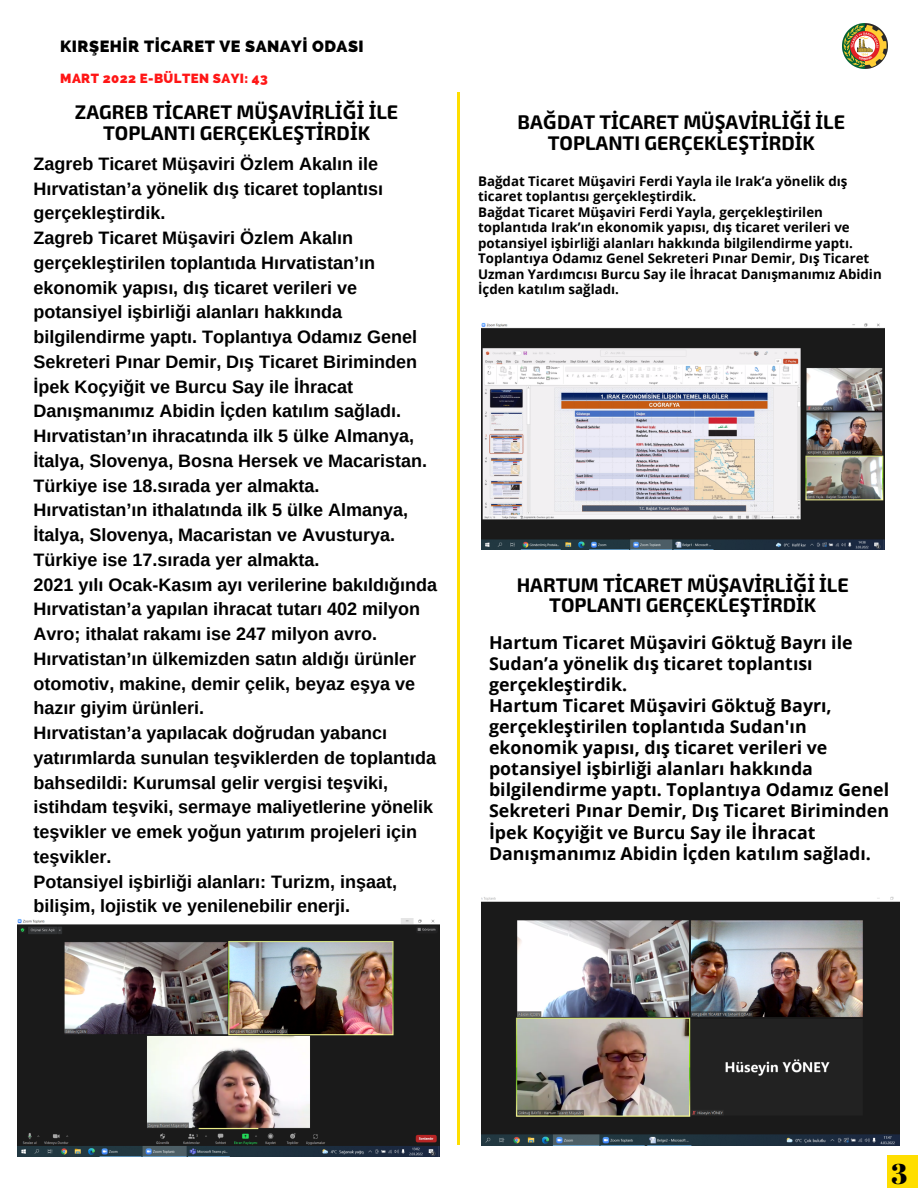
<style>
.page{position:relative;width:918px;height:1188px;background:#fff}
.page>*{position:absolute;margin:0;border:0;box-sizing:border-box;transform-origin:0 0}
.t1{font:28.5px "Abril Fatface";color:#000}
.t2{font:700 19.65px/20.5px "Exo 2";color:#000;text-align:center}
.t3{font:700 18px/24.8px "Arimo";color:#000}
.t4{font:700 17.85px/21px "Open Sans";color:#000}
.t5{font:800 16.2px "Raleway";letter-spacing:.03em;color:#000}
.t6{font:700 13.35px/15.5px "Open Sans";color:#000}
.t7{font:800 13.2px "Raleway";letter-spacing:.03em;color:#ff1616}
.s1{font-family:"Noto Sans"}
</style>
<div class="page">
<img style="left:842px;top:24px;width:45px;height:45px">
<div style="left:887px;top:1156px;width:31px;height:32px;background:#ffde00"></div>
<hr style="left:458px;top:92px;width:2px;height:1053px;background:#ffde00">
<img style="left:17px;top:919px;width:422px;height:237px">
<img style="left:481px;top:322px;width:404px;height:228px">
<img style="left:481px;top:896px;width:419px;height:250px">
<p class="t5" style="left:60px;top:37px;width:305px">KIRŞEHİR TİCARET VE SANAYİ ODASI</p>
<p class="t7" style="left:60px;top:71px;width:209px">MART 2022 E-BÜLTEN SAYI: 43</p>
<p class="t2" style="left:75px;top:101px;width:325px">ZAGREB T<span class="s1">İ</span>CARET MÜ<span class="s1">Ş</span>AV<span class="s1">İ</span>RL<span class="s1">İĞİ İ</span>LE<br>TOPLANTI GERÇEKLE<span class="s1">Ş</span>T<span class="s1">İ</span>RD<span class="s1">İ</span>K</p>
<p class="t3" style="left:33px;top:151px;width:351px">Zagreb Ticaret Müşaviri Özlem Akalın ile<br>Hırvatistan’a yönelik dış ticaret toplantısı gerçekleştirdik.</p>
<p class="t3" style="left:33px;top:226px;width:385px">Zagreb Ticaret Müşaviri Özlem Akalın gerçekleştirilen toplantıda Hırvatistan’ın ekonomik yapısı, dış ticaret verileri ve potansiyel işbirliği alanları hakkında bilgilendirme yaptı. Toplantıya Odamız Genel Sekreteri Pınar Demir, Dış Ticaret Biriminden İpek Koçyiğit ve Burcu Say ile İhracat Danışmanımız Abidin İçden katılım sağladı.</p>
<p class="t3" style="left:33px;top:424px;width:395px">Hırvatistan’ın ihracatında ilk 5 ülke Almanya,<br>İtalya, Slovenya, Bosna Hersek ve Macaristan.<br>Türkiye ise 18.sırada yer almakta.</p>
<p class="t3" style="left:33px;top:498px;width:376px">Hırvatistan’ın ithalatında ilk 5 ülke Almanya,<br>İtalya, Slovenya, Macaristan ve Avusturya.<br>Türkiye ise 17.sırada yer almakta.</p>
<p class="t3" style="left:33px;top:572px;width:405px">2021 yılı Ocak-Kasım ayı verilerine bakıldığında<br>Hırvatistan’a yapılan ihracat tutarı 402 milyon<br>Avro; ithalat rakamı ise 247 milyon avro.</p>
<p class="t3" style="left:33px;top:646px;width:384px;text-align:justify">Hırvatistan’ın ülkemizden satın aldığı ürünler otomotiv, makine, demir çelik, beyaz eşya ve hazır giyim ürünleri.</p>
<p class="t3" style="left:33px;top:721px;width:404px">Hırvatistan’a yapılacak doğrudan yabancı yatırımlarda sunulan teşviklerden de toplantıda bahsedildi: Kurumsal gelir vergisi teşviki, istihdam teşviki, sermaye maliyetlerine yönelik teşvikler ve emek yoğun yatırım projeleri için teşvikler.</p>
<p class="t3" style="left:33px;top:869px;width:365px">Potansiyel işbirliği alanları: Turizm, inşaat, bilişim, lojistik ve yenilenebilir enerji.</p>
<p class="t2" style="left:518px;top:111px;width:329px">BA<span class="s1">Ğ</span>DAT T<span class="s1">İ</span>CARET MÜ<span class="s1">Ş</span>AV<span class="s1">İ</span>RL<span class="s1">İĞİ İ</span>LE<br>TOPLANTI GERÇEKLE<span class="s1">Ş</span>T<span class="s1">İ</span>RD<span class="s1">İ</span>K</p>
<p class="t6" style="left:478px;top:173px;width:371px">Bağdat Ticaret Müşaviri Ferdi Yayla ile Irak’a yönelik dış ticaret toplantısı gerçekleştirdik.</p>
<p class="t6" style="left:478px;top:204px;width:405px">Bağdat Ticaret Müşaviri Ferdi Yayla, gerçekleştirilen toplantıda Irak’ın ekonomik yapısı, dış ticaret verileri ve potansiyel işbirliği alanları hakkında bilgilendirme yaptı.<br>Toplantıya Odamız Genel Sekreteri Pınar Demir, Dış Ticaret Uzman Yardımcısı Burcu Say ile İhracat Danışmanımız Abidin İçden katılım sağladı.</p>
<p class="t2" style="left:517px;top:573px;width:334px">HARTUM T<span class="s1">İ</span>CARET MÜ<span class="s1">Ş</span>AV<span class="s1">İ</span>RL<span class="s1">İĞİ İ</span>LE<br>TOPLANTI GERÇEKLE<span class="s1">Ş</span>T<span class="s1">İ</span>RD<span class="s1">İ</span>K</p>
<p class="t4" style="left:489px;top:631px;width:365px">Hartum Ticaret Müşaviri Göktuğ Bayrı ile<br>Sudan’a yönelik dış ticaret toplantısı gerçekleştirdik.</p>
<p class="t4" style="left:489px;top:695px;width:402px">Hartum Ticaret Müşaviri Göktuğ Bayrı, gerçekleştirilen toplantıda Sudan'ın ekonomik yapısı, dış ticaret verileri ve potansiyel işbirliği alanları hakkında bilgilendirme yaptı. Toplantıya Odamız Genel Sekreteri Pınar Demir, Dış Ticaret Biriminden İpek Koçyiğit ve Burcu Say ile İhracat Danışmanımız Abidin İçden katılım sağladı.</p>
<p class="t1" style="left:891px;top:1154px;width:18px">3</p>
</div>
